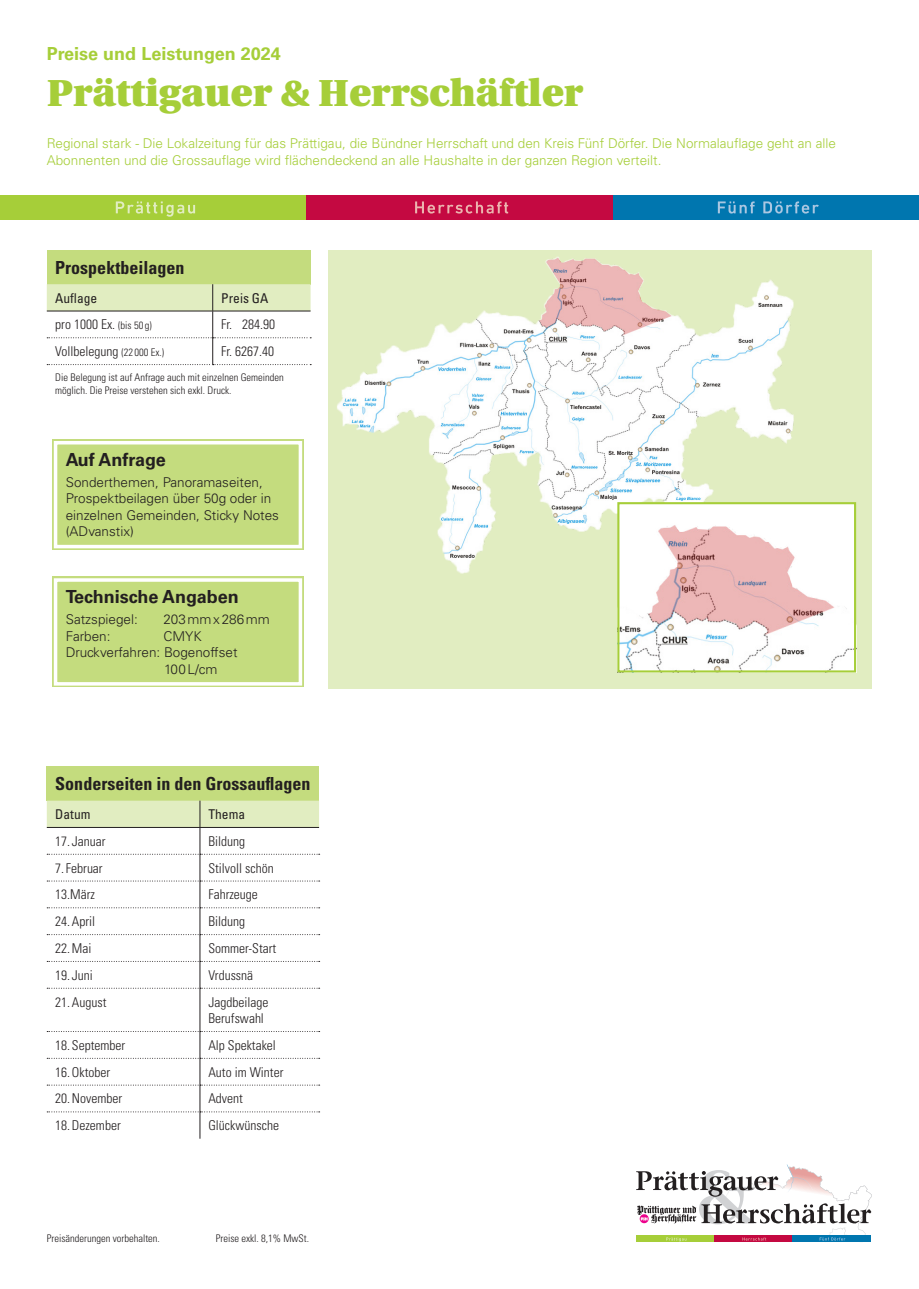
<style>
.page{position:relative;width:919px;height:1289px;background:#fff}
.page>*{position:absolute;margin:0;border:0;box-sizing:border-box;transform-origin:0 0}
.t1{font:900 37.5px "Utopia";color:#a6ce39}
.Tabelle_Titel{font:700 condensed 18px "Univers LT Std";color:#231f20}
.Zwischentitel_Kasten{font:700 18px "Univers LT Std";color:#231f20}
.t2{font:700 18px "Univers LT Std";color:#a6ce39}
.Tabelle_Fliesstext{font:300 condensed 13.5px/16.5px "Univers LT Std";color:#231f20}
.t3{font:300 13.5px/16.5px "Univers LT Std";color:#a6ce39}
.Fliesstext_Kasten{font:300 13.5px/16.5px "Univers LT Std";color:#231f20}
.Tabelle_Rubrik{font:condensed 13.5px "Univers LT Std";color:#231f20}
.Tabelle_Fliesstext-2{font:300 condensed 10.5px/13.5px "Univers LT Std";color:#231f20}
.s1{font-size:10.5px}
</style>
<div class="page">
<div style="left:0;top:195px;width:306px;height:25px;background:#a6ce39"></div>
<svg style="left:116px;top:201px;width:79px;height:16px"></svg>
<div style="left:613px;top:195px;width:305px;height:25px;background:#0076af"></div>
<svg style="left:306px;top:195px;width:513px;height:25px"></svg>
<svg style="left:636px;top:1164px;width:236px;height:78px"></svg>
<div style="left:47px;top:250px;width:263px;height:34px;background:#c4dc7e"></div>
<svg style="left:47px;top:284px;width:264px;height:81px"></svg>
<hr style="left:47px;top:311px;width:166px;height:1px;background:#231f20">
<hr style="left:213px;top:311px;width:97px;height:1px;background:#231f20">
<div style="left:52px;top:439px;width:252px;height:111px;background:#c4dc7e"></div>
<div style="left:54px;top:441px;width:248px;height:107px;border:3px solid #fff"></div>
<div style="left:52px;top:576px;width:252px;height:111px;background:#c4dc7e"></div>
<div style="left:54px;top:578px;width:248px;height:107px;border:3px solid #fff"></div>
<div style="left:328px;top:250px;width:544px;height:438px;background:#e1edc1"></div>
<img style="left:337px;top:256px;width:520px;height:379px">
<img style="left:620px;top:505px;width:233px;height:164px">
<div style="left:617px;top:502px;width:239px;height:170px;border:2px solid #a6ce39"></div>
<div style="left:47px;top:766px;width:272px;height:34px;background:#c4dc7e"></div>
<hr style="left:200px;top:988px;width:1px;height:43px;background:#231f20">
<svg style="left:47px;top:800px;width:273px;height:188px"></svg>
<svg style="left:47px;top:1031px;width:273px;height:107px"></svg>
<h2 class="t2" style="left:47px;top:43px;width:235px">Preise und Leistungen 2024</h2>
<h1 class="t1" style="left:47px;top:72px;width:538px">Prättigauer &amp; Herrschäftler</h1>
<p class="t3" style="left:47px;top:135px;width:790px">Regional stark - Die Lokalzeitung für das Prättigau, die Bündner Herrschaft und den Kreis Fünf Dörfer. Die Normalauflage geht an alle<br>Abonnenten und die Grossauflage wird flächendeckend an alle Haushalte in der ganzen Region verteilt.</p>
<p class="Tabelle_Titel" style="left:55px;top:256px;width:131px">Prospektbeilagen</p>
<p class="Tabelle_Rubrik" style="left:55px;top:289px;width:43px">Auflage</p>
<p class="Tabelle_Rubrik" style="left:221px;top:289px;width:49px">Preis GA</p>
<p class="Tabelle_Fliesstext" style="left:55px;top:316px;width:98px">pro 1000 Ex. <span class="s1">(bis 50 g)</span></p>
<p class="Tabelle_Fliesstext" style="left:221px;top:316px;width:55px">Fr. 284.90</p>
<p class="Tabelle_Fliesstext" style="left:55px;top:343px;width:110px">Vollbelegung <span class="s1">(22 000 Ex.)</span></p>
<p class="Tabelle_Fliesstext" style="left:221px;top:343px;width:55px">Fr. 6267.40</p>
<p class="Tabelle_Fliesstext-2" style="left:55px;top:370px;width:230px">Die Belegung ist auf Anfrage auch mit einzelnen Gemeinden möglich. Die Preise verstehen sich exkl. Druck.</p>
<p class="Zwischentitel_Kasten" style="left:66px;top:449px;width:101px">Auf Anfrage</p>
<p class="Fliesstext_Kasten" style="left:66px;top:474px;width:215px">Sonderthemen, Panoramaseiten,<br>Prospektbeilagen über 50g oder in einzelnen Gemeinden, Sticky Notes (ADvanstix)</p>
<p class="Zwischentitel_Kasten" style="left:66px;top:586px;width:174px">Technische Angaben</p>
<p class="Fliesstext_Kasten" style="left:66px;top:611px;width:74px">Satzspiegel:</p>
<p class="Fliesstext_Kasten" style="left:163px;top:611px;width:108px">203mmx286mm</p>
<p class="Fliesstext_Kasten" style="left:66px;top:627px;width:46px">Farben:</p>
<p class="Fliesstext_Kasten" style="left:163px;top:627px;width:40px">CMYK</p>
<p class="Fliesstext_Kasten" style="left:66px;top:644px;width:173px">Druckverfahren: Bogenoffset</p>
<p class="Fliesstext_Kasten" style="left:164px;top:660px;width:55px">100L/cm</p>
<p class="Tabelle_Titel" style="left:55px;top:772px;width:256px">Sonderseiten in den Grossauflagen</p>
<p class="Tabelle_Rubrik" style="left:55px;top:805px;width:37px">Datum</p>
<p class="Tabelle_Rubrik" style="left:208px;top:805px;width:38px">Thema</p>
<p class="Tabelle_Fliesstext" style="left:55px;top:832px;width:52px">17. Januar</p>
<p class="Tabelle_Fliesstext" style="left:208px;top:832px;width:38px">Bildung</p>
<p class="Tabelle_Fliesstext" style="left:55px;top:859px;width:49px">7.Februar</p>
<p class="Tabelle_Fliesstext" style="left:208px;top:859px;width:67px">Stilvoll schön</p>
<p class="Tabelle_Fliesstext" style="left:55px;top:886px;width:41px">13.März</p>
<p class="Tabelle_Fliesstext" style="left:208px;top:886px;width:51px">Fahrzeuge</p>
<p class="Tabelle_Fliesstext" style="left:55px;top:913px;width:41px">24.April</p>
<p class="Tabelle_Fliesstext" style="left:208px;top:913px;width:38px">Bildung</p>
<p class="Tabelle_Fliesstext" style="left:55px;top:939px;width:38px">22.Mai</p>
<p class="Tabelle_Fliesstext" style="left:208px;top:939px;width:69px">Sommer-Start</p>
<p class="Tabelle_Fliesstext" style="left:55px;top:966px;width:39px">19. Juni</p>
<p class="Tabelle_Fliesstext" style="left:208px;top:966px;width:46px">Vrdussnä</p>
<p class="Tabelle_Fliesstext" style="left:55px;top:993px;width:53px">21.August</p>
<p class="Tabelle_Fliesstext" style="left:208px;top:993px;width:61px">Jagdbeilage<br>Berufswahl</p>
<p class="Tabelle_Fliesstext" style="left:55px;top:1036px;width:71px">18. September</p>
<p class="Tabelle_Fliesstext" style="left:208px;top:1036px;width:69px">Alp Spektakel</p>
<p class="Tabelle_Fliesstext" style="left:55px;top:1063px;width:56px">16.Oktober</p>
<p class="Tabelle_Fliesstext" style="left:208px;top:1063px;width:76px">Auto im Winter</p>
<p class="Tabelle_Fliesstext" style="left:55px;top:1090px;width:68px">20.November</p>
<p class="Tabelle_Fliesstext" style="left:208px;top:1090px;width:36px">Advent</p>
<p class="Tabelle_Fliesstext" style="left:55px;top:1117px;width:67px">18.Dezember</p>
<p class="Tabelle_Fliesstext" style="left:208px;top:1117px;width:72px">Glückwünsche</p>
<p class="Tabelle_Fliesstext-2" style="left:47px;top:1231px;width:115px">Preisänderungen vorbehalten.</p>
<p class="Tabelle_Fliesstext-2" style="left:216px;top:1231px;width:95px">Preise exkl. 8,1% MwSt.</p>
</div>
